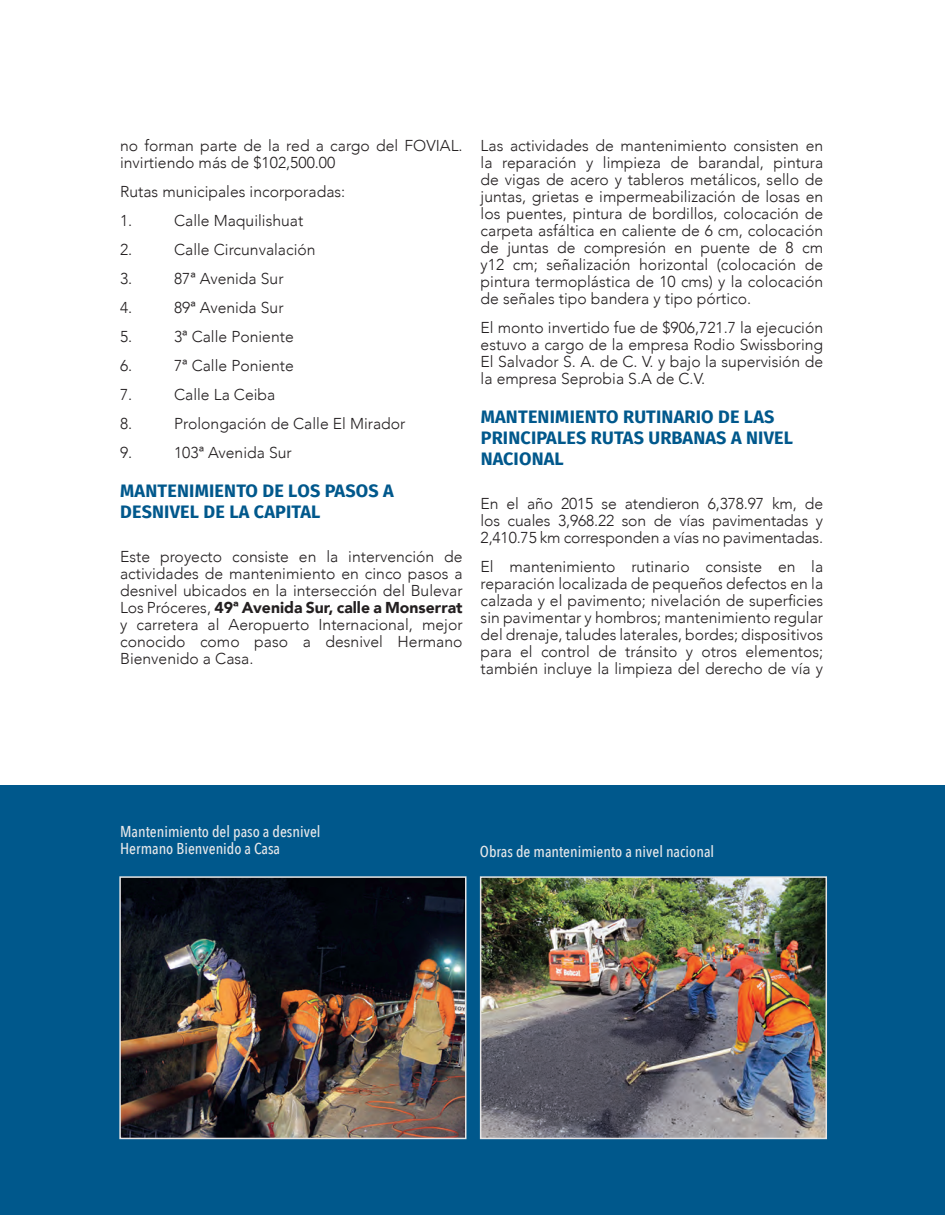
<style>
.page{position:relative;width:945px;height:1215px;background:#fff}
.page>*{position:absolute;margin:0;border:0;box-sizing:border-box;transform-origin:0 0}
.subtitulos{font:700 18px/21px "Fira Sans";letter-spacing:.01em;color:#00588c}
.t1{font:300 15.75px/17px "Avenir";color:#231f20;text-align:justify}
.t2{font:500 15.75px/17px "Avenir Next Condensed";color:#e6e7e9}
.s1{font-weight:900}
</style>
<div class="page">
<div style="left:0;top:786px;width:945px;height:429px;background:#00588c"></div>
<img style="left:122px;top:879px;width:341px;height:257px">
<div style="left:119px;top:876px;width:347px;height:263px;border:2px solid #e7e6e6"></div>
<img style="left:483px;top:879px;width:341px;height:257px">
<div style="left:480px;top:876px;width:347px;height:263px;border:2px solid #e7e6e6"></div>
<p class="t1" style="left:120px;top:137px;width:344px">no forman parte de la red a cargo del FOVIAL. invirtiendo más de $102,500.00</p>
<p class="t1" style="left:120px;top:183px;width:227px">Rutas municipales incorporadas:</p>
<p class="t1" style="left:120px;top:212px;width:14px">1.</p>
<p class="t1" style="left:174px;top:212px;width:131px">Calle Maquilishuat</p>
<p class="t1" style="left:120px;top:241px;width:14px">2.</p>
<p class="t1" style="left:174px;top:241px;width:143px">Calle Circunvalación</p>
<p class="t1" style="left:120px;top:270px;width:14px">3.</p>
<p class="t1" style="left:174px;top:270px;width:111px">87ª Avenida Sur</p>
<p class="t1" style="left:120px;top:299px;width:14px">4.</p>
<p class="t1" style="left:174px;top:299px;width:111px">89ª Avenida Sur</p>
<p class="t1" style="left:120px;top:328px;width:14px">5.</p>
<p class="t1" style="left:174px;top:328px;width:121px">3ª Calle Poniente</p>
<p class="t1" style="left:120px;top:357px;width:14px">6.</p>
<p class="t1" style="left:174px;top:357px;width:121px">7ª Calle Poniente</p>
<p class="t1" style="left:120px;top:386px;width:14px">7.</p>
<p class="t1" style="left:174px;top:386px;width:103px">Calle La Ceiba</p>
<p class="t1" style="left:120px;top:415px;width:14px">8.</p>
<p class="t1" style="left:174px;top:415px;width:233px">Prolongación de Calle El Mirador</p>
<p class="t1" style="left:120px;top:444px;width:14px">9.</p>
<p class="t1" style="left:174px;top:444px;width:119px">103ª Avenida Sur</p>
<p class="subtitulos" style="left:120px;top:482px;width:275px">MANTENIMIENTO DE LOS PASOS A<br>DESNIVEL DE LA CAPITAL</p>
<p class="t1" style="left:120px;top:549px;width:344px">Este proyecto consiste en la intervención de actividades de mantenimiento en cinco pasos a desnivel ubicados en la intersección del Bulevar Los Próceres, <span class="s1">49ª Avenida Sur, calle a Monserrat </span>y carretera al Aeropuerto Internacional, mejor conocido como paso a desnivel Hermano Bienvenido a Casa.</p>
<p class="t1" style="left:481px;top:137px;width:344px">Las actividades de mantenimiento consisten en la reparación y limpieza de barandal, pintura de vigas de acero y tableros metálicos, sello de juntas, grietas e impermeabilización de losas en los puentes, pintura de bordillos, colocación de carpeta asfáltica en caliente de 6 cm, colocación de juntas de compresión en puente de 8 cm y12 cm; señalización horizontal (colocación de pintura termoplástica de 10 cms) y la colocación de señales tipo bandera y tipo pórtico.</p>
<p class="t1" style="left:481px;top:319px;width:344px">El monto invertido fue de $906,721.7 la ejecución estuvo a cargo de la empresa Rodio Swissboring El Salvador S. A. de C. V. y bajo la supervisión de la empresa Seprobia S.A de C.V.</p>
<p class="subtitulos" style="left:481px;top:408px;width:314px">MANTENIMIENTO RUTINARIO DE LAS<br>PRINCIPALES RUTAS URBANAS A NIVEL<br>NACIONAL</p>
<p class="t1" style="left:481px;top:496px;width:344px">En el año 2015 se atendieron 6,378.97 km, de los cuales 3,968.22 son de vías pavimentadas y 2,410.75 km corresponden a vías no pavimentadas.</p>
<p class="t1" style="left:481px;top:559px;width:344px">El mantenimiento rutinario consiste en la reparación localizada de pequeños defectos en la calzada y el pavimento; nivelación de superficies sin pavimentar y hombros; mantenimiento regular del drenaje, taludes laterales, bordes; dispositivos para el control de tránsito y otros elementos; también incluye la limpieza del derecho de vía y</p>
<p class="t2" style="left:120px;top:823px;width:202px">Mantenimiento del paso a desnivel<br>Hermano Bienvenido a Casa</p>
<p class="t2" style="left:480px;top:843px;width:236px">Obras de mantenimiento a nivel nacional</p>
</div>
